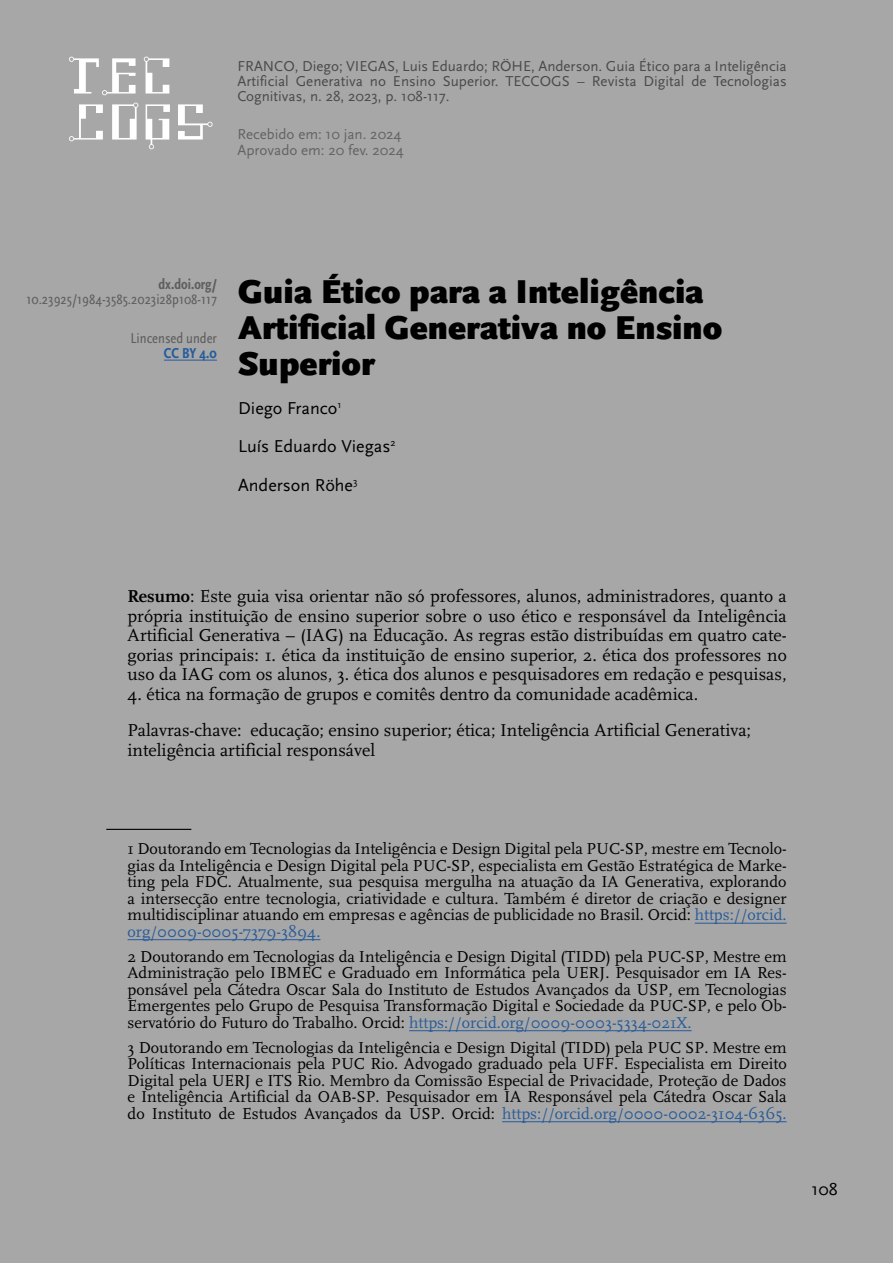
<style>
.page{position:relative;width:893px;height:1263px;background:#a7a7a7}
.page>*{position:absolute;margin:0;border:0;box-sizing:border-box;transform-origin:0 0}
.t1{font:900 34.5px/36px "Scala Sans";color:#000}
.t2{font:18px/19.5px "Scala";color:#000;text-align:justify}
.t3{font:18px/38.5px "Scala Sans";color:#000}
.t4{font:16.5px/16.5px "Scala";color:#000;text-align:justify}
.t5{font:15px/15px "Scala Sans";color:#4a4a49;text-align:justify}
.t6{font:15px "Scala Sans Cond";color:#5f5e5e}
.t7{font:15px/16.5px "Scala Sans";color:#646363}
.t8{font:700 15px "Scala Sans Cond";color:#5f5e5e}
.t9{font:700 15px "Scala Sans Cond";color:#245c9c}
.s1{font-weight:700}
.s2{color:#275b9b}
</style>
<div class="page">
<svg style="left:69px;top:57px;width:67px;height:38px"></svg>
<svg style="left:144px;top:57px;width:25px;height:37px"></svg>
<svg style="left:69px;top:104px;width:34px;height:37px"></svg>
<svg style="left:112px;top:103px;width:26px;height:37px"></svg>
<svg style="left:178px;top:104px;width:35px;height:36px"></svg>
<svg style="left:146px;top:104px;width:24px;height:45px"></svg>
<hr style="left:106px;top:829px;width:85px;height:1px;background:#000">
<hr style="left:695px;top:923px;width:92px;height:1px;background:#275b9b">
<hr style="left:128px;top:939px;width:192px;height:1px;background:#275b9b">
<hr style="left:409px;top:1030px;width:283px;height:1px;background:#275b9b">
<hr style="left:502px;top:1121px;width:285px;height:1px;background:#275b9b">
<hr style="left:164px;top:360px;width:53px;height:1px;background:#245c9c">
<p class="t5" style="left:237px;top:59px;width:551px">FRANCO, Diego; VIEGAS, Luis Eduardo; RÖHE, Anderson. Guia Ético para a Inteligência Artificial Generativa no Ensino Superior. TECCOGS – Revista Digital de Tecnologias Cognitivas, n. 28, 2023, p. 108-117.</p>
<p class="t7" style="left:237px;top:126px;width:168px">Recebido em: 10 jan. 2024<br>Aprovado em: 20 fev. 2024</p>
<p class="t8" style="left:159px;top:276px;width:60px">dx.doi.org/</p>
<p class="t6" style="left:27px;top:291px;width:192px">10.23925/1984-3585.2023i28p108-117</p>
<p class="t6" style="left:130px;top:330px;width:88px">Lincensed under</p>
<p class="t9" style="left:164px;top:345px;width:55px">CC BY 4.0</p>
<h1 class="t1" style="left:238px;top:275px;width:486px">Guia Ético para a Inteligência<br>Artificial Generativa no Ensino<br>Superior</h1>
<p class="t3" style="left:238px;top:389px;width:159px">Diego Franco<sup>1<br></sup>Luís Eduardo Viegas<sup>2<br></sup>Anderson Röhe<sup>3</sup></p>
<p class="t2" style="left:128px;top:587px;width:661px"><span class="s1">Resumo</span>: Este guia visa orientar não só professores, alunos, administradores, quanto a própria instituição de ensino superior sobre o uso ético e responsável da Inteligência Artificial Generativa – (IAG) na Educação. As regras estão distribuídas em quatro cate&shy;gorias principais: 1. ética da instituição de ensino superior, 2. ética dos professores no uso da IAG com os alunos, 3. ética dos alunos e pesquisadores em redação e pesquisas,</p>
<p class="t2" style="left:128px;top:676px;width:625px;line-height:36.5px">4. ética na formação de grupos e comitês dentro da comunidade acadêmica.<br>Palavras-chave: educação; ensino superior; ética; Inteligência Artificial Generativa;</p>
<p class="t2" style="left:128px;top:741px;width:249px">inteligência artificial responsável</p>
<p class="t4" style="left:128px;top:841px;width:661px">1 Doutorando em Tecnologias da Inteligência e Design Digital pela PUC-SP, mestre em Tecnolo&shy;gias da Inteligência e Design Digital pela PUC-SP, especialista em Gestão Estratégica de Marke&shy;ting pela FDC. Atualmente, sua pesquisa mergulha na atuação da IA Generativa, explorando a intersecção entre tecnologia, criatividade e cultura. Também é diretor de criação e designer multidisciplinar atuando em empresas e agências de publicidade no Brasil. Orcid: <span class="s2">https://orcid. org/0009-0005-7379-3894.</span></p>
<p class="t4" style="left:128px;top:948px;width:661px">2 Doutorando em Tecnologias da Inteligência e Design Digital (TIDD) pela PUC-SP, Mestre em Administração pelo IBMEC e Graduado em Informática pela UERJ. Pesquisador em IA Res&shy;ponsável pela Cátedra Oscar Sala do Instituto de Estudos Avançados da USP, em Tecnologias Emergentes pelo Grupo de Pesquisa Transformação Digital e Sociedade da PUC-SP, e pelo Ob&shy;servatório do Futuro do Trabalho. Orcid: <span class="s2">https://orcid.org/0009-0003-5334-021X.</span></p>
<p class="t4" style="left:128px;top:1039px;width:661px">3 Doutorando em Tecnologias da Inteligência e Design Digital (TIDD) pela PUC SP. Mestre em Políticas Internacionais pela PUC Rio. Advogado graduado pela UFF. Especialista em Direito Digital pela UERJ e ITS Rio. Membro da Comissão Especial de Privacidade, Proteção de Dados e Inteligência Artificial da OAB-SP. Pesquisador em IA Responsável pela Cátedra Oscar Sala do Instituto de Estudos Avançados da USP. Orcid: <span class="s2">https://orcid.org/0000-0002-3104-6365.</span></p>
<p class="t3" style="left:811px;top:1170px;width:28px">108</p>
</div>
